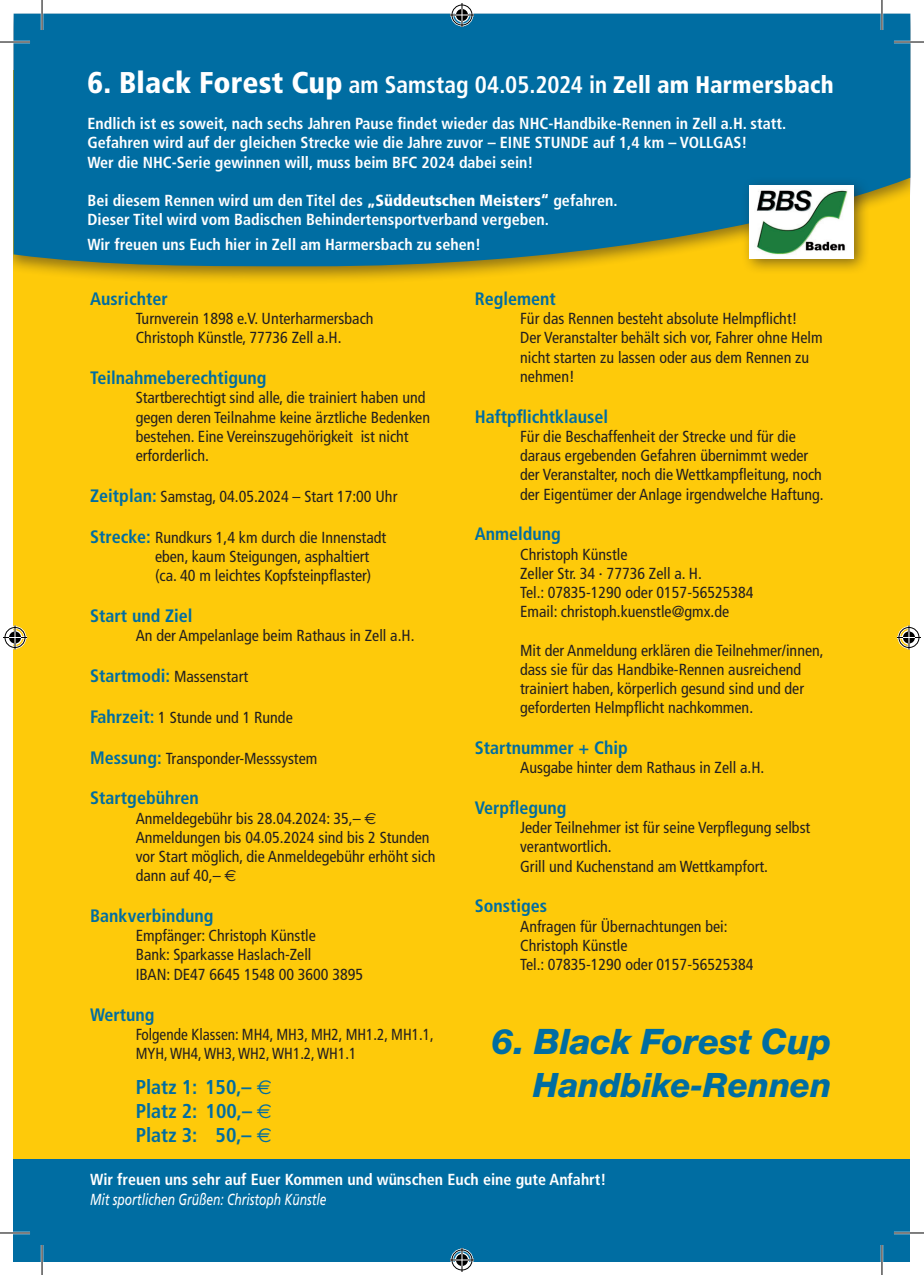
<style>
.page{position:relative;width:924px;height:1275px;background:#fff}
.page>*{position:absolute;margin:0;border:0;box-sizing:border-box;transform-origin:0 0}
.t1{font:italic 800 37.6px "Nimbus Sans Novus T";color:#006da2}
.t2{font:italic 800 36px "Nimbus Sans Novus T";color:#006da2}
.t3{font:700 condensed 24px "Frutiger";color:#fff}
.t4{font:700 condensed 20px/24px "Frutiger";color:#006da2;text-align:justify}
.t5{font:700 condensed 18px "Frutiger";color:#006da2}
.t6{font:condensed 16px/19.2px "Frutiger";color:#231f20}
.t7{font:700 condensed 16px/19.2px "Frutiger";color:#fff}
.t8{font:condensed 16px/19.2px "Frutiger";color:#231f20;scale:.95 1}
.t9{font:italic 16px "Frutiger";color:#fff;scale:.75 1}
.s1{font-weight:900;font-size:30px}
.s2{font-weight:900}
.s3{font-weight:700;font-size:18px;color:#006da2}
.s4{font-family:"Euro Sans";font-stretch:normal}
.s5{font-family:"Euro Sans";font-weight:400;font-stretch:normal}
</style>
<div class="page">
<div style="left:14px;top:70px;width:895px;height:1191px;background:#feca0a"></div>
<div style="left:14px;top:1159px;width:895px;height:102px;background:#006da2"></div>
<div style="left:14px;top:14px;width:895px;height:270px;background:#231f20;opacity:.5"></div>
<div style="left:14px;top:14px;width:895px;height:253px;background:#006da2"></div>
<div style="left:740px;top:177px;width:129px;height:98px;background:#231f20;opacity:.55"></div>
<div style="left:749px;top:185px;width:104px;height:73px;background:#fff"></div>
<img style="left:756px;top:190px;width:91px;height:64px">
<hr style="left:0;top:41px;width:30px;height:2px;background:#fff">
<hr style="left:893px;top:41px;width:30px;height:2px;background:#fff">
<hr style="left:0;top:1231px;width:30px;height:3px;background:#fff">
<hr style="left:893px;top:1231px;width:30px;height:3px;background:#fff">
<hr style="left:41px;top:0;width:2px;height:30px;background:#fff">
<hr style="left:41px;top:1245px;width:2px;height:30px;background:#fff">
<hr style="left:880px;top:0;width:2px;height:30px;background:#fff">
<hr style="left:880px;top:1245px;width:2px;height:30px;background:#fff">
<hr style="left:0;top:42px;width:30px;height:1px;background:#000">
<hr style="left:893px;top:42px;width:30px;height:1px;background:#000">
<hr style="left:0;top:1232px;width:30px;height:1px;background:#000">
<hr style="left:893px;top:1232px;width:30px;height:1px;background:#000">
<hr style="left:42px;top:0;width:1px;height:30px;background:#000">
<hr style="left:42px;top:1245px;width:1px;height:30px;background:#000">
<hr style="left:881px;top:0;width:1px;height:30px;background:#000">
<hr style="left:881px;top:1245px;width:1px;height:30px;background:#000">
<svg style="left:450px;top:3px;width:24px;height:24px"></svg>
<svg style="left:450px;top:1248px;width:24px;height:24px"></svg>
<svg style="left:3px;top:625px;width:24px;height:24px"></svg>
<svg style="left:897px;top:625px;width:23px;height:24px"></svg>
<h3 class="t3" style="left:87px;top:70px;width:747px"><span class="s1">6. Black Forest Cup</span> am Samstag 04.05.2024 in <span class="s2">Zell am Harmersbach</span></h3>
<p class="t7" style="left:87px;top:114px;width:700px">Endlich ist es soweit, nach sechs Jahren Pause findet wieder das NHC-Handbike-Rennen in Zell a.H. statt.<br>Gefahren wird auf der gleichen Strecke wie die Jahre zuvor – EINE STUNDE auf 1,4 km – VOLLGAS!<br>Wer die NHC-Serie gewinnen will, muss beim BFC 2024 dabei sein!</p>
<p class="t7" style="left:87px;top:191px;width:531px">Bei diesem Rennen wird um den Titel des <span class="s2">„Süddeutschen Meisters“</span> gefahren.<br>Dieser Titel wird vom Badischen Behindertensportverband vergeben.</p>
<p class="t7" style="left:87px;top:235px;width:395px">Wir freuen uns Euch hier in Zell am Harmersbach zu sehen!</p>
<p class="t5" style="left:90px;top:288px;width:79px">Ausrichter</p>
<p class="t6" style="left:136px;top:309px;width:239px">Turnverein 1898 e.V. Unterharmersbach<br>Christoph Künstle, 77736 Zell a.H.</p>
<p class="t5" style="left:90px;top:367px;width:178px">Teilnahmeberechtigung</p>
<p class="t6" style="left:136px;top:388px;width:296px">Startberechtigt sind alle, die trainiert haben und gegen deren Teilnahme keine ärztliche Bedenken bestehen. Eine Vereinszugehörigkeit ist nicht erforderlich.</p>
<p class="t6" style="left:90px;top:487px;width:308px"><span class="s3">Zeitplan:</span> Samstag, 04.05.2024 – Start 17:00 Uhr</p>
<p class="t6" style="left:155px;top:528px;width:232px;text-indent:-65px"><span class="s3">Strecke:</span> Rundkurs 1,4 km durch die Innenstadt eben, kaum Steigungen, asphaltiert (ca. 40 m leichtes Kopfsteinpflaster)</p>
<p class="t5" style="left:90px;top:605px;width:104px">Start und Ziel</p>
<p class="t6" style="left:136px;top:626px;width:280px">An der Ampelanlage beim Rathaus in Zell a.H.</p>
<p class="t6" style="left:90px;top:667px;width:159px"><span class="s3">Startmodi:</span> Massenstart</p>
<p class="t6" style="left:90px;top:708px;width:204px"><span class="s3">Fahrzeit:</span> 1 Stunde und 1 Runde</p>
<p class="t6" style="left:90px;top:748px;width:228px"><span class="s3">Messung:</span> Transponder-Messsystem</p>
<p class="t5" style="left:90px;top:787px;width:110px">Startgebühren</p>
<p class="t6" style="left:136px;top:808px;width:301px">Anmeldegebühr bis 28.04.2024: 35,– <span class="s4">E </span>Anmeldungen bis 04.05.2024 sind bis 2 Stunden vor Start möglich, die Anmeldegebühr erhöht sich dann auf 40,– <span class="s4">E</span></p>
<p class="t5" style="left:90px;top:905px;width:125px">Bankverbindung</p>
<p class="t6" style="left:136px;top:926px;width:229px">Empfänger: Christoph Künstle<br>Bank: Sparkasse Haslach-Zell<br>IBAN: DE47 6645 1548 00 3600 3895</p>
<p class="t5" style="left:90px;top:1003px;width:66px">Wertung</p>
<p class="t8" style="left:136px;top:1024px;width:315px">Folgende Klassen: MH4, MH3, MH2, MH1.2, MH1.1,<br>MYH, WH4, WH3, WH2, WH1.2, WH1.1</p>
<p class="t4" style="left:136px;top:1075px;width:138px">Platz 1: 150,– <span class="s5">E </span>Platz 2: 100,– <span class="s5">E </span>Platz 3: 50,– <span class="s5">E</span></p>
<p class="t5" style="left:474px;top:288px;width:83px">Reglement</p>
<p class="t6" style="left:520px;top:309px;width:304px">Für das Rennen besteht absolute Helmpflicht!<br>Der Veranstalter behält sich vor, Fahrer ohne Helm nicht starten zu lassen oder aus dem Rennen zu nehmen!</p>
<p class="t5" style="left:474px;top:406px;width:135px">Haftpflichtklausel</p>
<p class="t6" style="left:520px;top:427px;width:305px">Für die Beschaffenheit der Strecke und für die daraus ergebenden Gefahren übernimmt weder der Veranstalter, noch die Wettkampfleitung, noch der Eigentümer der Anlage irgendwelche Haftung.</p>
<p class="t5" style="left:474px;top:523px;width:88px">Anmeldung</p>
<p class="t6" style="left:520px;top:544px;width:235px">Christoph Künstle<br>Zeller Str. 34 · 77736 Zell a. H.<br>Tel.: 07835-1290 oder 0157-56525384<br>Email: christoph.kuenstle@gmx.de</p>
<p class="t6" style="left:520px;top:640px;width:305px">Mit der Anmeldung erklären die Teilnehmer/innen, dass sie für das Handbike-Rennen ausreichend trainiert haben, körperlich gesund sind und der geforderten Helmpflicht nachkommen.</p>
<p class="t5" style="left:474px;top:737px;width:154px">Startnummer + Chip</p>
<p class="t6" style="left:520px;top:758px;width:246px">Ausgabe hinter dem Rathaus in Zell a.H.</p>
<p class="t5" style="left:474px;top:797px;width:93px">Verpflegung</p>
<p class="t6" style="left:520px;top:818px;width:291px">Jeder Teilnehmer ist für seine Verpflegung selbst verantwortlich.<br>Grill und Kuchenstand am Wettkampfort.</p>
<p class="t5" style="left:474px;top:895px;width:74px">Sonstiges</p>
<p class="t6" style="left:520px;top:916px;width:235px">Anfragen für Übernachtungen bei:<br>Christoph Künstle<br>Tel.: 07835-1290 oder 0157-56525384</p>
<h1 class="t1" style="left:490px;top:1018px;width:342px">6. Black Forest Cup</h1>
<h2 class="t2" style="left:532px;top:1063px;width:300px">Handbike-Rennen</h2>
<p class="t7" style="left:90px;top:1170px;width:517px">Wir freuen uns sehr auf Euer Kommen und wünschen Euch eine gute Anfahrt!</p>
<p class="t9" style="left:90px;top:1189px;width:316px">Mit sportlichen Grüßen: Christoph Künstle</p>
</div>
